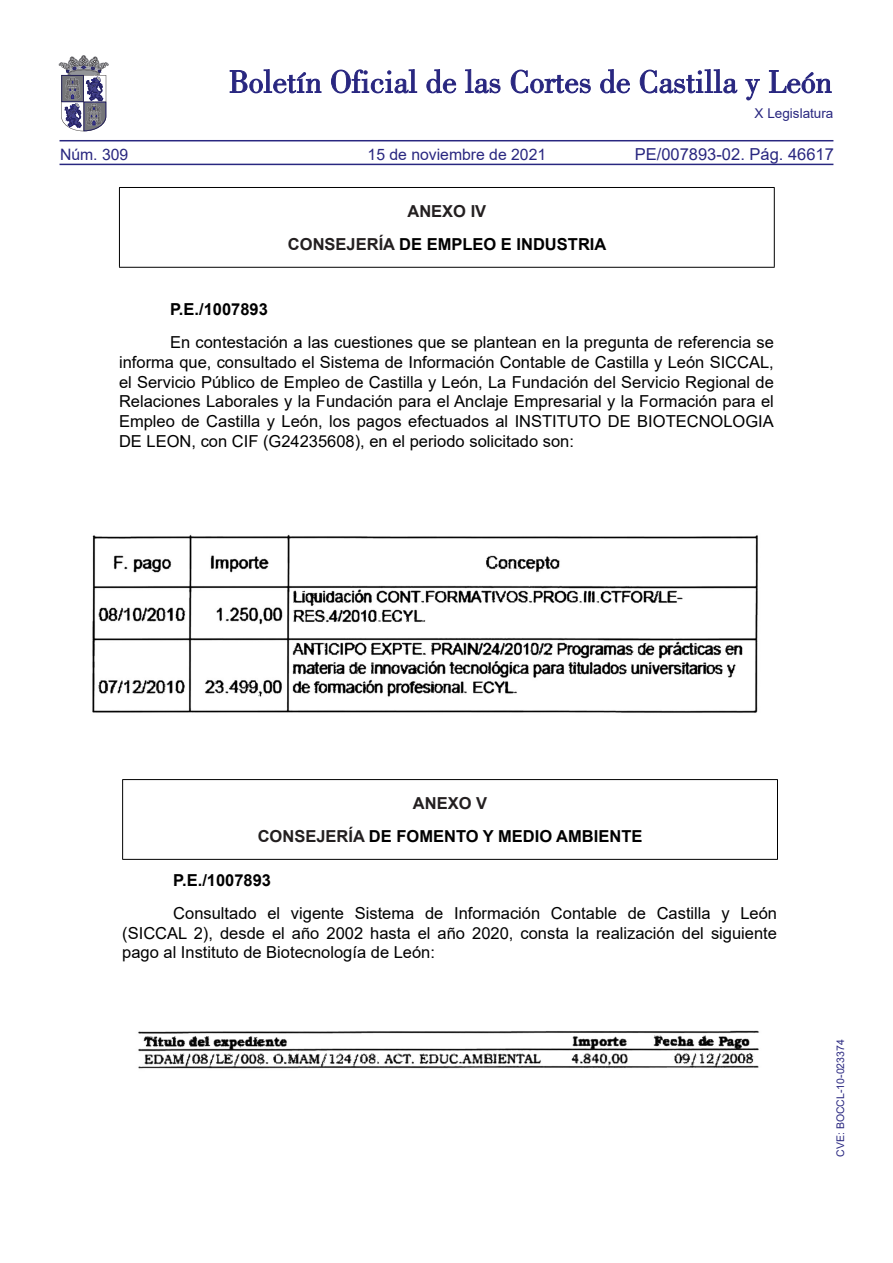
<style>
.page{position:relative;width:893px;height:1263px;background:#fff}
.page>*{position:absolute;margin:0;border:0;box-sizing:border-box;transform-origin:0 0}
.TEXTO_NORMAL{font:16.5px/19.8px "Arial";color:#000;text-align:justify}
.texto_blanco{font:700 16.5px "Arial";color:#000}
.TEXTO_NORMAL-2{font:700 16.5px "Arial";color:#000}
.t1{font:16.5px "Arial";color:#292780}
.texto_blanco-2{font:700 16.5px "Arial";color:#231f20}
.t2{font:15.75px "Arial";color:#292780}
.t3{font:13.5px "Arial";color:#292780}
.t4{font:10.5px "Arial";color:#292780}
.s1{color:#231f20}
</style>
<div class="page">
<hr style="left:60px;top:164px;width:773px;height:1px;background:#292780">
<hr style="left:60px;top:140px;width:773px;height:1px;background:#292780">
<svg style="left:230px;top:69px;width:91px;height:24px"></svg>
<svg style="left:331px;top:69px;width:86px;height:24px"></svg>
<svg style="left:426px;top:69px;width:30px;height:24px"></svg>
<svg style="left:465px;top:69px;width:35px;height:24px"></svg>
<svg style="left:511px;top:70px;width:80px;height:23px"></svg>
<svg style="left:600px;top:69px;width:30px;height:24px"></svg>
<svg style="left:640px;top:69px;width:97px;height:24px"></svg>
<svg style="left:745px;top:79px;width:15px;height:21px"></svg>
<svg style="left:769px;top:70px;width:62px;height:23px"></svg>
<svg style="left:59px;top:55px;width:49px;height:76px"></svg>
<hr style="left:119px;top:187px;width:656px;height:1px;background:#000">
<hr style="left:119px;top:188px;width:1px;height:79px;background:#000">
<hr style="left:774px;top:188px;width:1px;height:79px;background:#000">
<hr style="left:119px;top:267px;width:656px;height:1px;background:#000">
<img style="left:92px;top:534px;width:666px;height:179px">
<hr style="left:122px;top:779px;width:656px;height:1px;background:#000">
<hr style="left:122px;top:780px;width:1px;height:79px;background:#000">
<hr style="left:777px;top:780px;width:1px;height:79px;background:#000">
<hr style="left:122px;top:859px;width:656px;height:1px;background:#000">
<img style="left:138px;top:1030px;width:621px;height:39px">
<p class="t3" style="left:755px;top:104px;width:80px">X Legislatura</p>
<p class="t2" style="left:60px;top:143px;width:70px">Núm. 309</p>
<p class="t2" style="left:368px;top:143px;width:180px">15 de noviembre de 2021</p>
<p class="t1" style="left:635px;top:143px;width:201px">PE/007893-02. Pág. 46617</p>
<p class="texto_blanco-2" style="left:407px;top:199px;width:80px">ANEXO IV</p>
<p class="texto_blanco" style="left:288px;top:233px;width:320px"><span class="s1">CONSEJERÍA</span> DE EMPLEO E INDUSTRIA</p>
<p class="TEXTO_NORMAL-2" style="left:170px;top:298px;width:99px">P.E./1007893</p>
<p class="TEXTO_NORMAL" style="left:119px;top:332px;width:656px;text-indent:51px">En contestación a las cuestiones que se plantean en la pregunta de referencia se informa que, consultado el Sistema de Información Contable de Castilla y León SICCAL, el Servicio Público de Empleo de Castilla y León, La Fundación del Servicio Regional de Relaciones Laborales y la Fundación para el Anclaje Empresarial y la Formación para el Empleo de Castilla y León, los pagos efectuados al INSTITUTO DE BIOTECNOLOGIA DE LEON, con CIF (G24235608), en el periodo solicitado son:</p>
<p class="texto_blanco-2" style="left:413px;top:791px;width:76px">ANEXO V</p>
<p class="texto_blanco" style="left:258px;top:825px;width:386px"><span class="s1">CONSEJERÍA</span> DE FOMENTO Y MEDIO AMBIENTE</p>
<p class="TEXTO_NORMAL-2" style="left:173px;top:869px;width:99px">P.E./1007893</p>
<p class="TEXTO_NORMAL" style="left:122px;top:903px;width:656px;text-indent:51px">Consultado el vigente Sistema de Información Contable de Castilla y León (SICCAL 2), desde el año 2002 hasta el año 2020, consta la realización del siguiente pago al Instituto de Biotecnología de León:</p>
<p class="t4" style="left:833px;top:1157px;width:119px;rotate:-90deg">CVE: BOCCL-10-023374</p>
</div>
